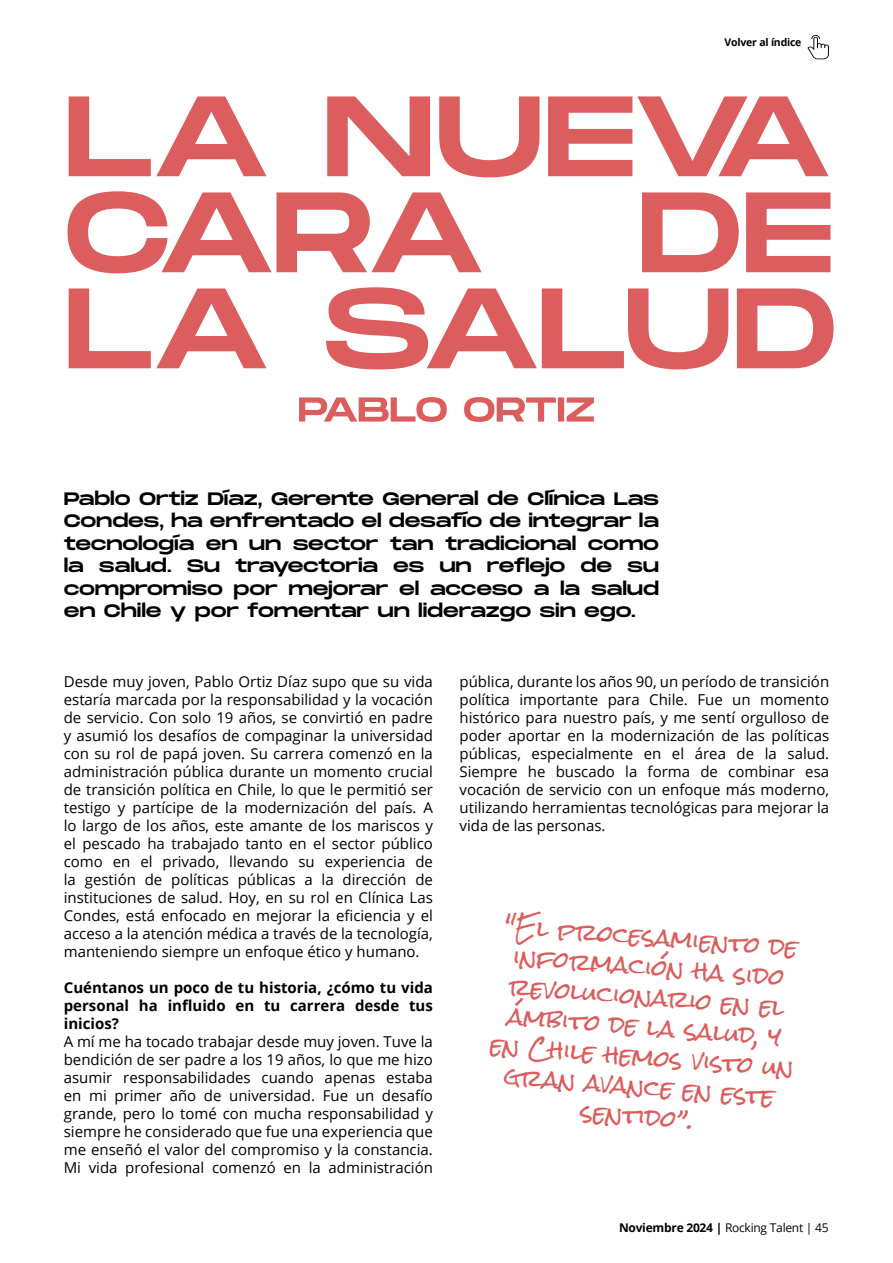
<style>
.page{position:relative;width:893px;height:1263px;background:#fff}
.page>*{position:absolute;margin:0;border:0;box-sizing:border-box;transform-origin:0 0}
.t1{font:22.5px/30px "Rock Salt";color:#db5d5d;text-align:center}
.t2{font:18px/22.5px "Monument Extended";letter-spacing:-.01em;color:#000;text-align:justify}
.t3{font:15px/18px "Open Sans";color:#000;text-align:justify}
.t4{font:700 15px/18px "Open Sans";color:#000;text-align:justify}
.t5{font:12px "Open Sans";letter-spacing:-.02em;color:#000}
.t6{font:700 10.5px "Open Sans";letter-spacing:-.02em;color:#000}
.s1{font-weight:700}
</style>
<div class="page">
<svg style="left:69px;top:287px;width:765px;height:82px"></svg>
<svg style="left:68px;top:191px;width:762px;height:82px"></svg>
<svg style="left:69px;top:96px;width:759px;height:81px"></svg>
<svg style="left:299px;top:397px;width:295px;height:25px"></svg>
<svg style="left:807px;top:35px;width:22px;height:24px"></svg>
<p class="t6" style="left:725px;top:35px;width:78px">Volver al índice</p>
<p class="t2" style="left:64px;top:487px;width:597px">Pablo Ortiz Díaz, Gerente General de Clínica Las Condes, ha enfrentado el desafío de integrar la tecnología en un sector tan tradicional como la salud. Su trayectoria es un reflejo de su compromiso por mejorar el acceso a la salud en Chile y por fomentar un liderazgo sin ego.</p>
<p class="t3" style="left:64px;top:672px;width:371px">Desde muy joven, Pablo Ortiz Díaz supo que su vida estaría marcada por la responsabilidad y la vocación de servicio. Con solo 19 años, se convirtió en padre y asumió los desafíos de compaginar la universidad con su rol de papá joven. Su carrera comenzó en la administración pública durante un momento crucial de transición política en Chile, lo que le permitió ser testigo y partícipe de la modernización del país. A lo largo de los años, este amante de los mariscos y el pescado ha trabajado tanto en el sector público como en el privado, llevando su experiencia de la gestión de políticas públicas a la dirección de instituciones de salud. Hoy, en su rol en Clínica Las Condes, está enfocado en mejorar la eficiencia y el acceso a la atención médica a través de la tecnología, manteniendo siempre un enfoque ético y humano.</p>
<p class="t4" style="left:64px;top:978px;width:371px">Cuéntanos un poco de tu historia, ¿cómo tu vida personal ha influido en tu carrera desde tus inicios?</p>
<p class="t3" style="left:64px;top:1032px;width:371px">A mí me ha tocado trabajar desde muy joven. Tuve la bendición de ser padre a los 19 años, lo que me hizo asumir responsabilidades cuando apenas estaba en mi primer año de universidad. Fue un desafío grande, pero lo tomé con mucha responsabilidad y siempre he considerado que fue una experiencia que me enseñó el valor del compromiso y la constancia.<br>Mi vida profesional comenzó en la administración</p>
<p class="t3" style="left:459px;top:672px;width:371px">pública, durante los años 90, un período de transición política importante para Chile. Fue un momento histórico para nuestro país, y me sentí orgulloso de poder aportar en la modernización de las políticas públicas, especialmente en el área de la salud.<br>Siempre he buscado la forma de combinar esa vocación de servicio con un enfoque más moderno, utilizando herramientas tecnológicas para mejorar la vida de las personas.</p>
<h1 class="t1" style="left:502px;top:910px;width:306px;rotate:5deg">"El procesamiento de información ha sido revolucionario en el ámbito de la salud, y en Chile hemos visto un gran avance en este sentido”.</h1>
<p class="t5" style="left:619px;top:1220px;width:211px"><span class="s1">Noviembre 2024 |</span> Rocking Talent | 45</p>
</div>
